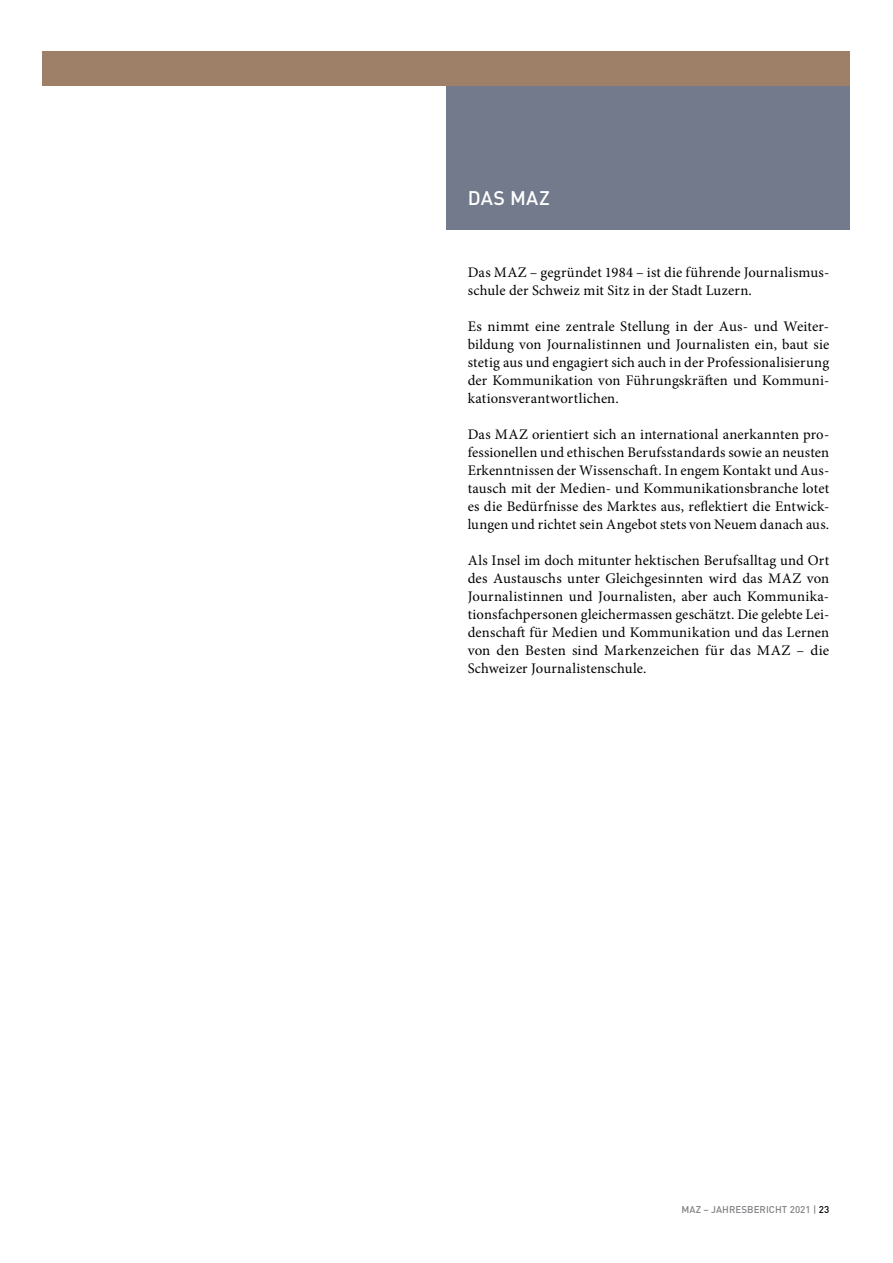
<style>
.page{position:relative;width:893px;height:1263px;background:#fff}
.page>*{position:absolute;margin:0;border:0;box-sizing:border-box;transform-origin:0 0}
.t1{font:500 19.5px "DIN";color:#fff}
.t2{font:14.7px/18px "Minion Pro";letter-spacing:.01em;color:#000;text-align:justify}
.t3{font:500 9.75px "DIN";letter-spacing:.005em;color:#808285}
.s1{color:#000}
</style>
<div class="page">
<div style="left:446px;top:85px;width:404px;height:144px;background:#727a8b"></div>
<div style="left:43px;top:51px;width:807px;height:35px;background:#9e8068"></div>
<h1 class="t1" style="left:468px;top:185px;width:71px">DAS MAZ</h1>
<p class="t2" style="left:468px;top:263px;width:363px">Das MAZ – gegründet 1984 – ist die führende Journalismus&shy;schule der Schweiz mit Sitz in der Stadt Luzern.</p>
<p class="t2" style="left:468px;top:317px;width:363px">Es nimmt eine zentrale Stellung in der Aus- und Weiter&shy;bildung von Journalistinnen und Journalisten ein, baut sie stetig aus und engagiert sich auch in der Professionalisierung der Kommunikation von Führungskräften und Kommuni&shy;kationsverantwortlichen.</p>
<p class="t2" style="left:468px;top:425px;width:363px">Das MAZ orientiert sich an international anerkannten pro&shy;fessionellen und ethischen Berufsstandards sowie an neusten Erkenntnissen der Wissenschaft. In engem Kontakt und Aus&shy;tausch mit der Medien- und Kommunikationsbranche lotet es die Bedürfnisse des Marktes aus, reflektiert die Entwick&shy;lungen und richtet sein Angebot stets von Neuem danach aus.</p>
<p class="t2" style="left:468px;top:551px;width:363px">Als Insel im doch mitunter hektischen Berufsalltag und Ort des Austauschs unter Gleichgesinnten wird das MAZ von Journalistinnen und Journalisten, aber auch Kommunika&shy;tionsfachpersonen gleichermassen geschätzt. Die gelebte Lei&shy;denschaft für Medien und Kommunikation und das Lernen von den Besten sind Markenzeichen für das MAZ – die Schweizer Journalistenschule.</p>
<p class="t3" style="left:682px;top:1203px;width:8px">MAZ</p>
<p class="t3" style="left:703px;top:1203px;width:26px">– JAHRESBERICHT</p>
<p class="t3" style="left:790px;top:1203px;width:41px">2021 | <span class="s1">23</span></p>
</div>
